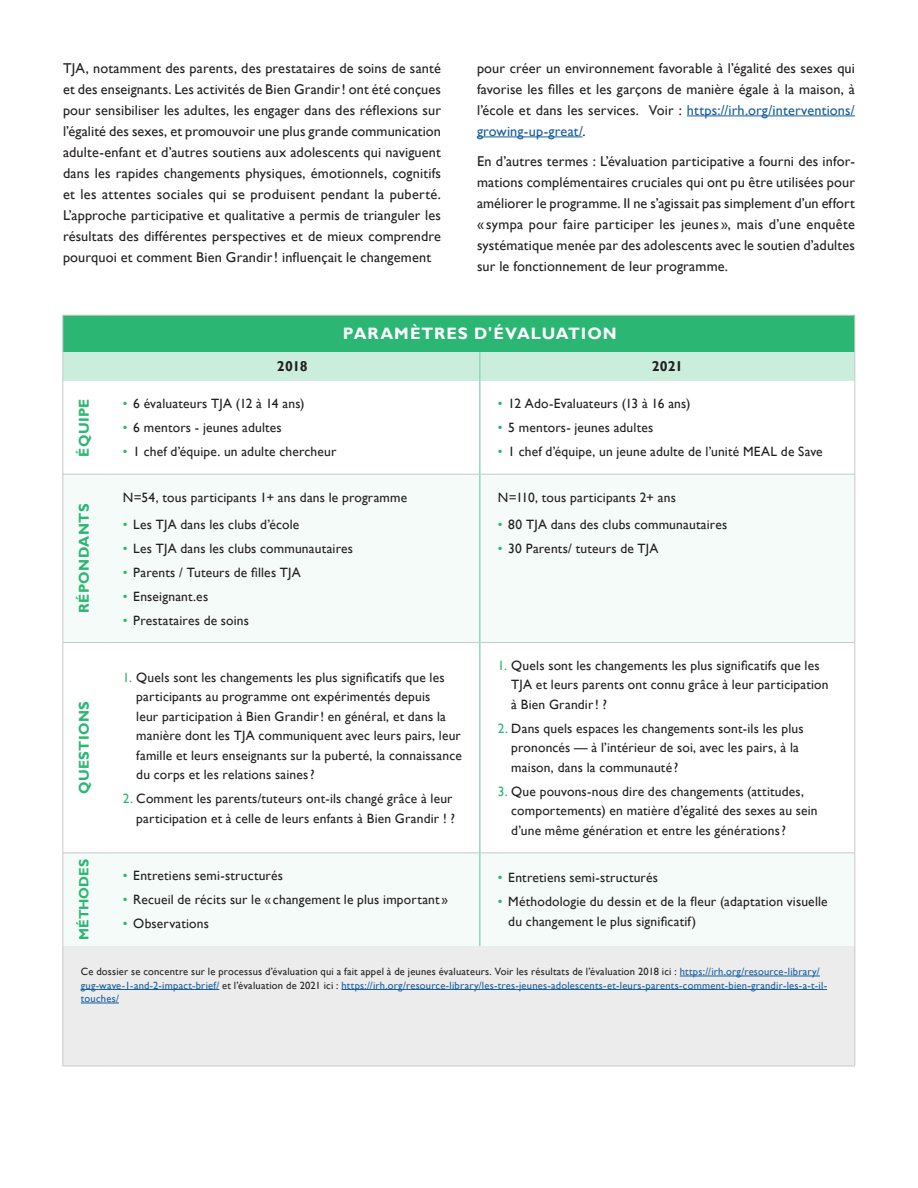
<style>
.page{position:relative;width:918px;height:1188px;background:#fff}
.page>*{position:absolute;margin:0;border:0;box-sizing:border-box;transform-origin:0 0}
.Table_-_Header{font:700 16.5px "Gill Sans";letter-spacing:.06em;color:#fff}
.Body{font:14.25px/21px "Gill Sans";letter-spacing:.01em;color:#231f20;text-align:justify}
.Body-2{font:700 14.25px "Gill Sans";letter-spacing:.025em;color:#2bb673}
.Body-3{font:700 14.25px "Gill Sans";letter-spacing:-.01em;color:#231f20}
.Table_-_Body{font:13.5px/19.5px "Gill Sans";letter-spacing:.015em;color:#231f20}
.Body-4{font:700 13.5px "Gill Sans";letter-spacing:.005em;color:#2bb673}
.Table_-_Body-2{font:10.5px/13.5px "Gill Sans";letter-spacing:.02em;color:#175d9e}
.s1{color:#175d9e}
.s2{color:#2bb673}
.s3{color:#231f20}
</style>
<div class="page">
<hr style="left:687px;top:116px;width:168px;height:1px;background:#175d9e">
<hr style="left:477px;top:137px;width:105px;height:1px;background:#175d9e">
<svg style="left:64px;top:475px;width:791px;height:471px;fill:#f4fbf8"></svg>
<div style="left:63px;top:946px;width:792px;height:120px;background:#ececec"></div>
<hr style="left:63px;top:474px;width:42px;height:1px;background:#c7c8ca">
<hr style="left:105px;top:474px;width:374px;height:1px;background:#c7c8ca">
<hr style="left:481px;top:474px;width:374px;height:1px;background:#c7c8ca">
<hr style="left:63px;top:642px;width:42px;height:1px;background:#c7c8ca">
<hr style="left:105px;top:642px;width:374px;height:1px;background:#c7c8ca">
<hr style="left:481px;top:642px;width:374px;height:1px;background:#c7c8ca">
<hr style="left:63px;top:853px;width:42px;height:1px;background:#c7c8ca">
<hr style="left:105px;top:853px;width:374px;height:1px;background:#c7c8ca">
<hr style="left:481px;top:853px;width:374px;height:1px;background:#c7c8ca">
<hr style="left:479px;top:381px;width:2px;height:93px;background:#99d4bc">
<hr style="left:479px;top:474px;width:2px;height:169px;background:#99d4bc">
<hr style="left:479px;top:643px;width:2px;height:210px;background:#99d4bc">
<hr style="left:479px;top:853px;width:2px;height:93px;background:#99d4bc">
<svg style="left:63px;top:315px;width:793px;height:66px;background:#72cea2"></svg>
<hr style="left:63px;top:381px;width:1px;height:93px;background:#c7c8ca">
<hr style="left:855px;top:381px;width:1px;height:93px;background:#c7c8ca">
<hr style="left:63px;top:474px;width:1px;height:168px;background:#c7c8ca">
<hr style="left:855px;top:474px;width:1px;height:168px;background:#c7c8ca">
<hr style="left:63px;top:643px;width:1px;height:210px;background:#c7c8ca">
<hr style="left:855px;top:643px;width:1px;height:210px;background:#c7c8ca">
<hr style="left:63px;top:853px;width:1px;height:93px;background:#c7c8ca">
<hr style="left:855px;top:853px;width:1px;height:93px;background:#c7c8ca">
<hr style="left:63px;top:946px;width:1px;height:120px;background:#c7c8ca">
<hr style="left:855px;top:946px;width:1px;height:120px;background:#c7c8ca">
<hr style="left:63px;top:1066px;width:42px;height:1px;background:#c7c8ca">
<hr style="left:105px;top:1066px;width:375px;height:1px;background:#c7c8ca">
<hr style="left:480px;top:1066px;width:375px;height:1px;background:#c7c8ca">
<hr style="left:680px;top:976px;width:140px;height:1px;background:#175d9e">
<hr style="left:81px;top:989px;width:138px;height:1px;background:#175d9e">
<hr style="left:341px;top:989px;width:486px;height:1px;background:#175d9e">
<hr style="left:81px;top:1003px;width:38px;height:1px;background:#175d9e">
<p class="Body" style="left:63px;top:58px;width:380px">TJA, notamment des parents, des prestataires de soins de santé et des enseignants. Les activités de Bien Grandir! ont été conçues pour sensibiliser les adultes, les engager dans des réflexions sur l’égalité des sexes, et promouvoir une plus grande communication adulte-enfant et d’autres soutiens aux adolescents qui naviguent dans les rapides changements physiques, émotionnels, cognitifs et les attentes sociales qui se produisent pendant la puberté.<br>L’approche participative et qualitative a permis de trianguler les résultats des différentes perspectives et de mieux comprendre pourquoi et comment Bien Grandir! influençait le changement</p>
<p class="Body" style="left:477px;top:58px;width:380px">pour créer un environnement favorable à l’égalité des sexes qui favorise les filles et les garçons de manière égale à la maison, à l’école et dans les services. Voir : <span class="s1">https://irh.org/interventions/ growing-up-great/</span>.</p>
<p class="Body" style="left:477px;top:151px;width:380px">En d’autres termes : L’évaluation participative a fourni des infor&shy;mations complémentaires cruciales qui ont pu être utilisées pour améliorer le programme. Il ne s’agissait pas simplement d’un effort « sympa pour faire participer les jeunes », mais d’une enquête systématique menée par des adolescents avec le soutien d’adultes sur le fonctionnement de leur programme.</p>
<p class="Table_-_Header" style="left:343px;top:324px;width:275px">PARAMÈTRES D'ÉVALUATION</p>
<p class="Body-3" style="left:277px;top:358px;width:32px">2018</p>
<p class="Body-3" style="left:652px;top:358px;width:33px">2021</p>
<p class="Body-2" style="left:75px;top:457px;width:60px;rotate:-90deg">ÉQUIPE</p>
<p class="Table_-_Body" style="left:123px;top:394px;width:183px"><span class="s2">•</span> 6 évaluateurs TJA (12 à 14 ans)</p>
<p class="Table_-_Body" style="left:123px;top:418px;width:161px"><span class="s2">•</span> 6 mentors - jeunes adultes</p>
<p class="Table_-_Body" style="left:123px;top:442px;width:215px"><span class="s2">•</span> 1 chef d’équipe. un adulte chercheur</p>
<p class="Body-2" style="left:75px;top:613px;width:111px;rotate:-90deg">RÉPONDANTS</p>
<p class="Body-2" style="left:75px;top:794px;width:95px;rotate:-90deg">QUESTIONS</p>
<p class="Table_-_Body" style="left:123px;top:487px;width:286px">N=54, tous participants 1+ ans dans le programme</p>
<p class="Table_-_Body" style="left:123px;top:514px;width:178px"><span class="s2">•</span> Les TJA dans les clubs d’école</p>
<p class="Table_-_Body" style="left:123px;top:538px;width:232px"><span class="s2">•</span> Les TJA dans les clubs communautaires</p>
<p class="Table_-_Body" style="left:123px;top:562px;width:180px"><span class="s2">•</span> Parents / Tuteurs de filles TJA</p>
<p class="Table_-_Body" style="left:123px;top:586px;width:87px"><span class="s2">•</span> Enseignant.es</p>
<p class="Table_-_Body" style="left:123px;top:610px;width:128px"><span class="s2">•</span> Prestataires de soins</p>
<p class="Table_-_Body" style="left:136px;top:668px;width:327px;text-indent:-14px"><span class="s2">1.</span> Quels sont les changements les plus significatifs que les participants au programme ont expérimentés depuis<br>leur participation à Bien Grandir! en général, et dans la manière dont les TJA communiquent avec leurs pairs, leur famille et leurs enseignants sur la puberté, la connaissance du corps et les relations saines?</p>
<p class="Table_-_Body" style="left:123px;top:789px;width:334px;text-align:right"><span class="s2">2.</span> Comment les parents/tuteurs ont-ils changé grâce à leur participation et à celle de leurs enfants à Bien Grandir ! ?</p>
<p class="Table_-_Body" style="left:498px;top:394px;width:194px"><span class="s2">•</span> 12 Ado-Evaluateurs (13 à 16 ans)</p>
<p class="Table_-_Body" style="left:498px;top:418px;width:157px"><span class="s2">•</span> 5 mentors- jeunes adultes</p>
<p class="Table_-_Body" style="left:498px;top:442px;width:326px"><span class="s2">•</span> 1 chef d’équipe, un jeune adulte de l’unité MEAL de Save</p>
<p class="Table_-_Body" style="left:498px;top:487px;width:180px">N=110, tous participants 2+ ans</p>
<p class="Table_-_Body" style="left:498px;top:514px;width:231px"><span class="s2">•</span> 80 TJA dans des clubs communautaires</p>
<p class="Table_-_Body" style="left:498px;top:538px;width:162px"><span class="s2">•</span> 30 Parents/ tuteurs de TJA</p>
<p class="Table_-_Body" style="left:511px;top:656px;width:319px;text-indent:-14px"><span class="s2">1.</span> Quels sont les changements les plus significatifs que les<br>TJA et leurs parents ont connu grâce à leur participation à Bien Grandir! ?</p>
<p class="Table_-_Body" style="left:511px;top:719px;width:294px;text-indent:-14px"><span class="s2">2.</span> Dans quels espaces les changements sont-ils les plus prononcés — à l’intérieur de soi, avec les pairs, à la maison, dans la communauté ?</p>
<p class="Table_-_Body" style="left:511px;top:782px;width:308px;text-indent:-14px"><span class="s2">3.</span> Que pouvons-nous dire des changements (attitudes, comportements) en matière d’égalité des sexes au sein d’une même génération et entre les générations?</p>
<p class="Body-4" style="left:76px;top:940px;width:83px;rotate:-90deg">MÉTHODES</p>
<p class="Table_-_Body" style="left:123px;top:866px;width:162px"><span class="s2">•</span> Entretiens semi-structurés</p>
<p class="Table_-_Body" style="left:498px;top:868px;width:162px"><span class="s2">•</span> Entretiens semi-structurés</p>
<p class="Table_-_Body" style="left:508px;top:892px;width:321px;text-indent:-10px"><span class="s2">•</span> Méthodologie du dessin et de la fleur (adaptation visuelle du changement le plus significatif)</p>
<p class="Table_-_Body-2" style="left:81px;top:965px;width:748px"><span class="s3">Ce dossier se concentre sur le processus d’évaluation qui a fait appel à de jeunes évaluateurs. Voir les résultats de l’évaluation 2018 ici :</span> https://irh.org/resource-library/ gug-wave-1-and-2-impact-brief/ <span class="s3">et l’évaluation de 2021 ici :</span> https://irh.org/resource-library/les-tres-jeunes-adolescents-et-leurs-parents-comment-bien-grandir-les-a-t-il&shy;touches/</p>
<p class="Table_-_Body" style="left:123px;top:890px;width:327px"><span class="s2">•</span> Recueil de récits sur le « changement le plus important »</p>
<p class="Table_-_Body" style="left:123px;top:914px;width:88px"><span class="s2">•</span> Observations</p>
</div>
